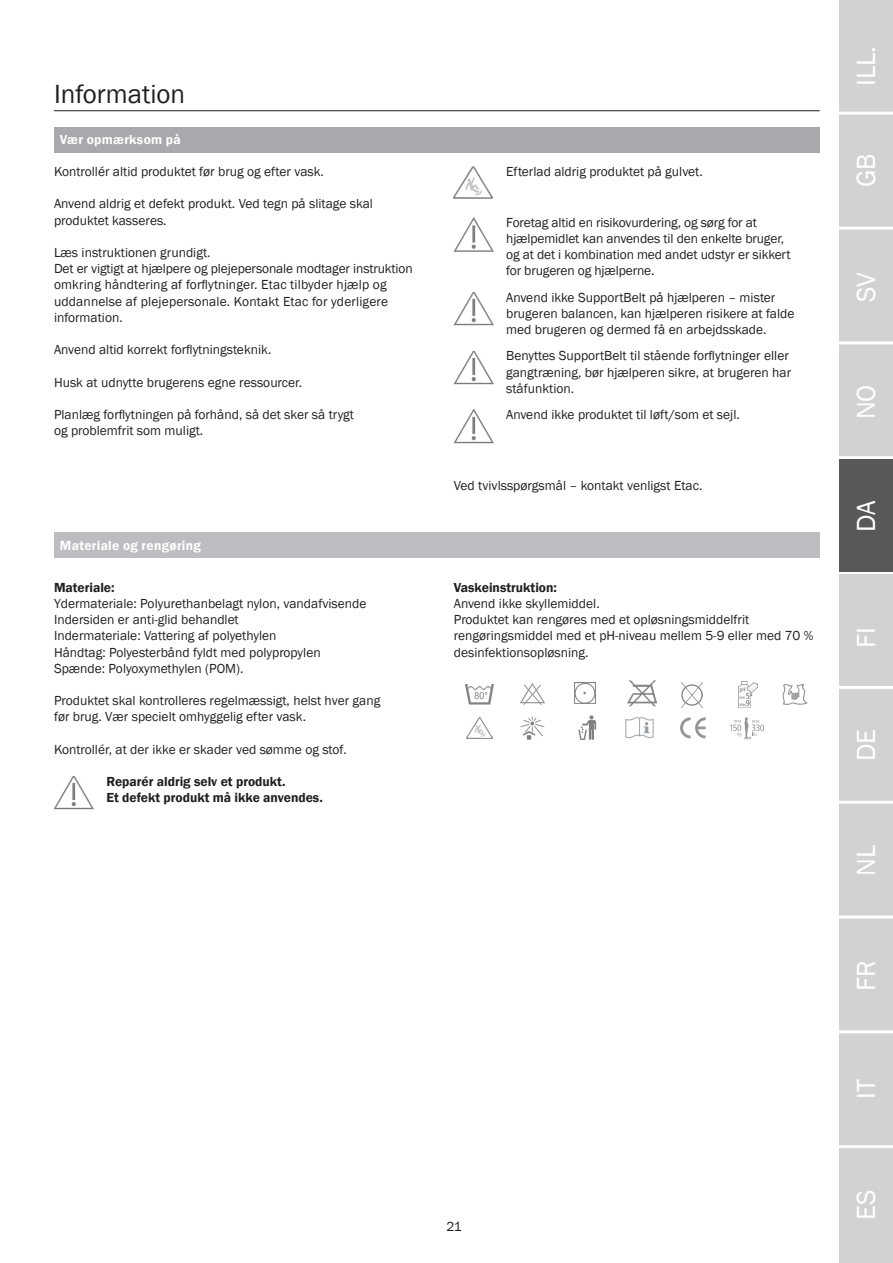
<style>
.page{position:relative;width:893px;height:1263px;background:#fff}
.page>*{position:absolute;margin:0;border:0;box-sizing:border-box;transform-origin:0 0}
.t1{font:27px "Franklin Gothic";color:#fff}
.Header_-_Overskrif{font:27px "Franklin Gothic";color:#231f20}
.Brødtekst{font:13.5px/16.2px "Franklin Gothic";color:#231f20}
.Brødtekst_FED{font:600 13.5px "Franklin Gothic";color:#231f20}
.Skema_overskrifter_o{font:600 13.5px "Franklin Gothic";letter-spacing:.02em;color:#fff}
</style>
<div class="page">
<div style="left:839px;top:0;width:54px;height:1263px;background:#d1d2d4"></div>
<hr style="left:839px;top:112px;width:54px;height:3px;background:#fff">
<hr style="left:839px;top:227px;width:54px;height:3px;background:#fff">
<hr style="left:839px;top:341px;width:54px;height:3px;background:#fff">
<hr style="left:839px;top:456px;width:54px;height:3px;background:#fff">
<hr style="left:839px;top:571px;width:54px;height:3px;background:#fff">
<hr style="left:839px;top:686px;width:54px;height:3px;background:#fff">
<hr style="left:839px;top:801px;width:54px;height:3px;background:#fff">
<hr style="left:839px;top:915px;width:54px;height:3px;background:#fff">
<hr style="left:839px;top:1030px;width:54px;height:3px;background:#fff">
<hr style="left:839px;top:1145px;width:54px;height:3px;background:#fff">
<hr style="left:54px;top:110px;width:766px;height:1px;background:#231f20">
<div style="left:839px;top:459px;width:54px;height:112px;background:#57585a"></div>
<img style="left:454px;top:167px;width:38px;height:32px">
<img style="left:454px;top:217px;width:40px;height:35px">
<img style="left:454px;top:292px;width:40px;height:34px">
<img style="left:454px;top:351px;width:40px;height:34px">
<img style="left:454px;top:410px;width:40px;height:34px">
<div style="left:54px;top:532px;width:766px;height:26px;background:#bcbdc0"></div>
<img style="left:54px;top:776px;width:40px;height:34px">
<img style="left:465px;top:685px;width:29px;height:19px">
<svg style="left:520px;top:683px;width:25px;height:22px"></svg>
<img style="left:574px;top:683px;width:22px;height:21px">
<img style="left:627px;top:680px;width:30px;height:27px">
<img style="left:681px;top:683px;width:22px;height:25px">
<img style="left:738px;top:682px;width:19px;height:25px">
<svg style="left:783px;top:684px;width:25px;height:21px"></svg>
<img style="left:467px;top:717px;width:25px;height:22px">
<img style="left:520px;top:716px;width:25px;height:24px">
<img style="left:578px;top:715px;width:19px;height:25px">
<img style="left:625px;top:717px;width:29px;height:21px">
<svg style="left:680px;top:717px;width:26px;height:21px"></svg>
<svg style="left:730px;top:717px;width:34px;height:22px"></svg>
<div style="left:54px;top:127px;width:766px;height:25px;background:#a8a9ad"></div>
<p class="Header_-_Overskrif" style="left:54px;top:78px;width:133px">Information</p>
<p class="Skema_overskrifter_o" style="left:60px;top:131px;width:122px">Vær opmærksom på</p>
<p class="Brødtekst" style="left:54px;top:164px;width:271px">Kontrollér altid produktet før brug og efter vask.</p>
<p class="Brødtekst" style="left:54px;top:196px;width:321px">Anvend aldrig et defekt produkt. Ved tegn på slitage skal produktet kasseres.</p>
<p class="Brødtekst" style="left:54px;top:245px;width:158px">Læs instruktionen grundigt.</p>
<p class="Brødtekst" style="left:54px;top:261px;width:360px">Det er vigtigt at hjælpere og plejepersonale modtager instruktion omkring håndtering af forflytninger. Etac tilbyder hjælp og uddannelse af plejepersonale. Kontakt Etac for yderligere information.</p>
<p class="Brødtekst" style="left:54px;top:342px;width:219px">Anvend altid korrekt forflytningsteknik.</p>
<p class="Brødtekst" style="left:54px;top:374px;width:250px">Husk at udnytte brugerens egne ressourcer.</p>
<p class="Brødtekst" style="left:54px;top:407px;width:301px">Planlæg forflytningen på forhånd, så det sker så trygt og problemfrit som muligt.</p>
<p class="Skema_overskrifter_o" style="left:60px;top:537px;width:143px">Materiale og rengøring</p>
<p class="Brødtekst_FED" style="left:54px;top:579px;width:62px">Materiale:</p>
<p class="Brødtekst" style="left:54px;top:596px;width:314px">Ydermateriale: Polyurethanbelagt nylon, vandafvisende</p>
<p class="Brødtekst" style="left:54px;top:612px;width:186px">Indersiden er anti-glid behandlet</p>
<p class="Brødtekst" style="left:54px;top:628px;width:224px">Indermateriale: Vattering af polyethylen</p>
<p class="Brødtekst" style="left:54px;top:644px;width:268px">Håndtag: Polyesterbånd fyldt med polypropylen</p>
<p class="Brødtekst" style="left:54px;top:660px;width:191px">Spænde: Polyoxymethylen (POM).</p>
<p class="Brødtekst" style="left:54px;top:693px;width:328px">Produktet skal kontrolleres regelmæssigt, helst hver gang før brug. Vær specielt omhyggelig efter vask.</p>
<p class="Brødtekst" style="left:54px;top:741px;width:294px">Kontrollér, at der ikke er skader ved sømme og stof.</p>
<p class="Brødtekst_FED" style="left:106px;top:773px;width:181px">Reparér aldrig selv et produkt.</p>
<p class="Brødtekst_FED" style="left:106px;top:789px;width:218px">Et defekt produkt må ikke anvendes.</p>
<p class="Brødtekst" style="left:506px;top:164px;width:198px">Efterlad aldrig produktet på gulvet.</p>
<p class="Brødtekst" style="left:506px;top:214px;width:286px">Foretag altid en risikovurdering, og sørg for at hjælpemidlet kan anvendes til den enkelte bruger, og at det i kombination med andet udstyr er sikkert for brugeren og hjælperne.</p>
<p class="Brødtekst" style="left:506px;top:289px;width:290px">Anvend ikke SupportBelt på hjælperen – mister brugeren balancen, kan hjælperen risikere at falde med brugeren og dermed få en arbejdsskade.</p>
<p class="Brødtekst" style="left:506px;top:348px;width:286px">Benyttes SupportBelt til stående forflytninger eller gangtræning, bør hjælperen sikre, at brugeren har ståfunktion.</p>
<p class="Brødtekst" style="left:506px;top:407px;width:235px">Anvend ikke produktet til løft/som et sejl.</p>
<p class="Brødtekst" style="left:454px;top:478px;width:250px">Ved tvivlsspørgsmål – kontakt venligst Etac.</p>
<p class="Brødtekst_FED" style="left:454px;top:579px;width:105px">Vaskeinstruktion:</p>
<p class="Brødtekst" style="left:454px;top:596px;width:147px">Anvend ikke skyllemiddel.</p>
<p class="Brødtekst" style="left:454px;top:612px;width:361px">Produktet kan rengøres med et opløsningsmiddelfrit rengøringsmiddel med et pH-niveau mellem 5-9 eller med 70 % desinfektionsopløsning.</p>
<p class="Brødtekst" style="left:446px;top:1219px;width:17px">21</p>
<h1 class="t1" style="left:849px;top:86px;width:41px;rotate:-90deg">ILL.</h1>
<h1 class="t1" style="left:849px;top:187px;width:35px;rotate:-90deg">GB</h1>
<h1 class="t1" style="left:849px;top:302px;width:31px;rotate:-90deg">SV</h1>
<h1 class="t1" style="left:849px;top:419px;width:36px;rotate:-90deg">NO</h1>
<h1 class="t1" style="left:849px;top:532px;width:33px;rotate:-90deg">DA</h1>
<h1 class="t1" style="left:849px;top:648px;width:22px;rotate:-90deg">FI</h1>
<h1 class="t1" style="left:849px;top:761px;width:34px;rotate:-90deg">DE</h1>
<h1 class="t1" style="left:849px;top:876px;width:32px;rotate:-90deg">NL</h1>
<h1 class="t1" style="left:849px;top:991px;width:32px;rotate:-90deg">FR</h1>
<h1 class="t1" style="left:849px;top:1099px;width:21px;rotate:-90deg">IT</h1>
<h1 class="t1" style="left:849px;top:1220px;width:32px;rotate:-90deg">ES</h1>
</div>
